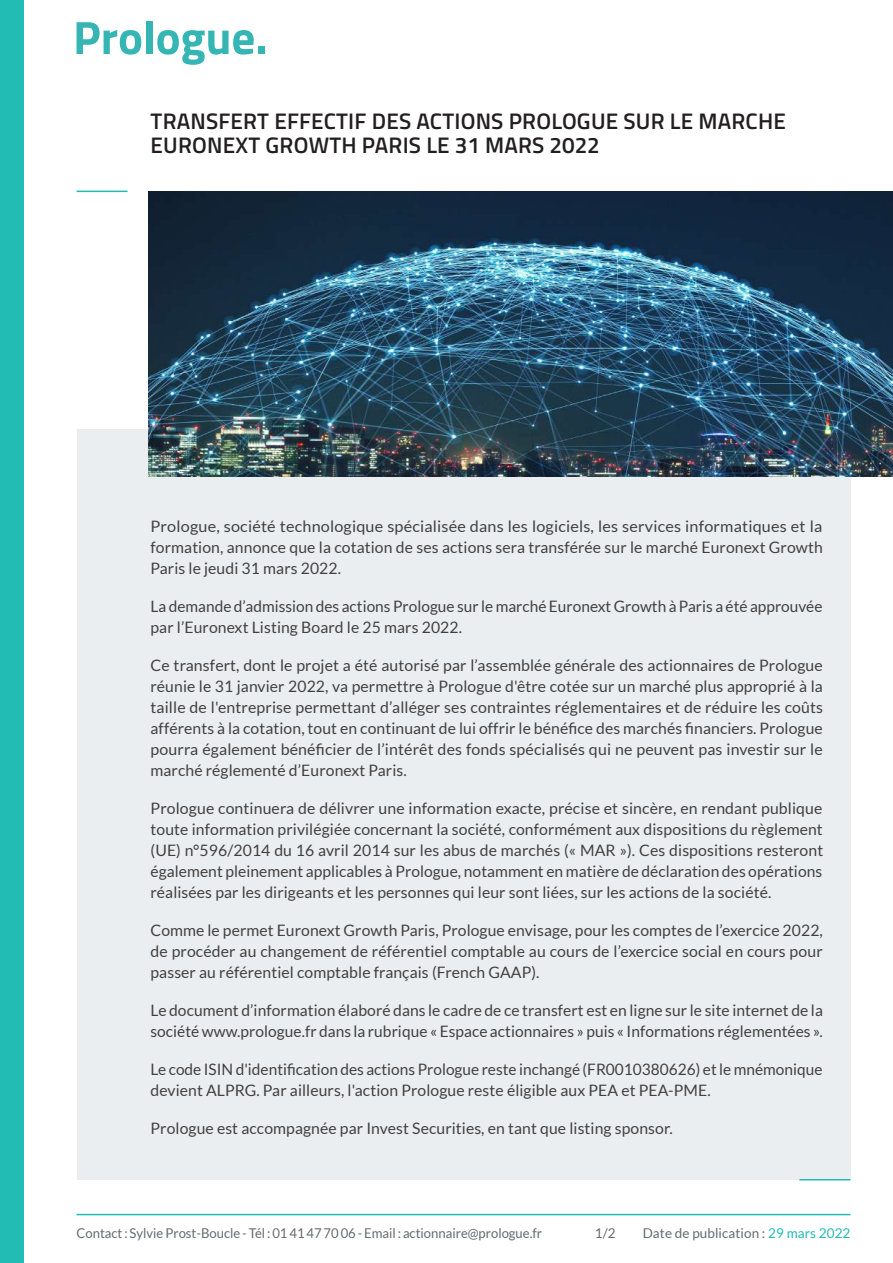
<style>
.page{position:relative;width:893px;height:1263px;background:#fff}
.page>*{position:absolute;margin:0;border:0;box-sizing:border-box;transform-origin:0 0}
.t1{font:600 22.5px/24px "Titillium Web";letter-spacing:.01em;color:#231f20}
.t2{font:15.75px/21px "Lato";letter-spacing:.005em;color:#404040;text-align:justify}
.t3{font:13.5px "Lato";color:#676a6c}
.s1{color:#22bcb5}
</style>
<div class="page">
<div style="left:77px;top:429px;width:773px;height:751px;background:#ebeef1"></div>
<img style="left:149px;top:191px;width:744px;height:285px">
<div style="left:0;top:0;width:24px;height:1263px;background:#22bcb5"></div>
<hr style="left:77px;top:1214px;width:773px;height:1px;background:#22bcb5">
<hr style="left:77px;top:191px;width:51px;height:1px;background:#22bcb5">
<hr style="left:799px;top:1179px;width:51px;height:1px;background:#22bcb5">
<svg style="left:77px;top:22px;width:64px;height:33px"></svg>
<div style="left:146px;top:21px;width:6px;height:33px;background:#35b6b4"></div>
<svg style="left:157px;top:30px;width:97px;height:35px"></svg>
<div style="left:258px;top:46px;width:7px;height:8px;background:#35b6b4"></div>
<h1 class="t1" style="left:151px;top:108px;width:637px">TRANSFERT EFFECTIF DES ACTIONS PROLOGUE SUR LE MARCHE<br>EURONEXT GROWTH PARIS LE 31 MARS 2022</h1>
<p class="t2" style="left:151px;top:515px;width:674px">Prologue, société technologique spécialisée dans les logiciels, les services informatiques et la formation, annonce que la cotation de ses actions sera transférée sur le marché Euronext Growth Paris le jeudi 31 mars 2022.</p>
<p class="t2" style="left:151px;top:595px;width:673px">La demande d’admission des actions Prologue sur le marché Euronext Growth à Paris a été approuvée par l’Euronext Listing Board le 25 mars 2022.</p>
<p class="t2" style="left:151px;top:654px;width:674px">Ce transfert, dont le projet a été autorisé par l’assemblée générale des actionnaires de Prologue réunie le 31 janvier 2022, va permettre à Prologue d'être cotée sur un marché plus approprié à la taille de l'entreprise permettant d’alléger ses contraintes réglementaires et de réduire les coûts afférents à la cotation, tout en continuant de lui offrir le bénéfice des marchés financiers. Prologue pourra également bénéficier de l’intérêt des fonds spécialisés qui ne peuvent pas investir sur le marché réglementé d’Euronext Paris.</p>
<p class="t2" style="left:151px;top:797px;width:674px">Prologue continuera de délivrer une information exacte, précise et sincère, en rendant publique toute information privilégiée concernant la société, conformément aux dispositions du règlement (UE) n°596/2014 du 16 avril 2014 sur les abus de marchés (« MAR »). Ces dispositions resteront également pleinement applicables à Prologue, notamment en matière de déclaration des opérations réalisées par les dirigeants et les personnes qui leur sont liées, sur les actions de la société.</p>
<p class="t2" style="left:151px;top:919px;width:674px">Comme le permet Euronext Growth Paris, Prologue envisage, pour les comptes de l’exercice 2022, de procéder au changement de référentiel comptable au cours de l’exercice social en cours pour passer au référentiel comptable français (French GAAP).</p>
<p class="t2" style="left:151px;top:999px;width:674px">Le document d’information élaboré dans le cadre de ce transfert est en ligne sur le site internet de la société www.prologue.fr dans la rubrique « Espace actionnaires » puis « Informations réglementées ».</p>
<p class="t2" style="left:151px;top:1058px;width:673px">Le code ISIN d'identification des actions Prologue reste inchangé (FR0010380626) et le mnémonique devient ALPRG. Par ailleurs, l'action Prologue reste éligible aux PEA et PEA-PME.</p>
<p class="t2" style="left:151px;top:1117px;width:524px">Prologue est accompagnée par Invest Securities, en tant que listing sponsor.</p>
<p class="t3" style="left:77px;top:1226px;width:467px">Contact : Sylvie Prost-Boucle - Tél : 01 41 47 70 06 - Email : actionnaire@prologue.fr</p>
<p class="t3" style="left:595px;top:1226px;width:22px">1/2</p>
<p class="t3" style="left:643px;top:1226px;width:209px">Date de publication : <span class="s1">29 mars 2022</span></p>
</div>
